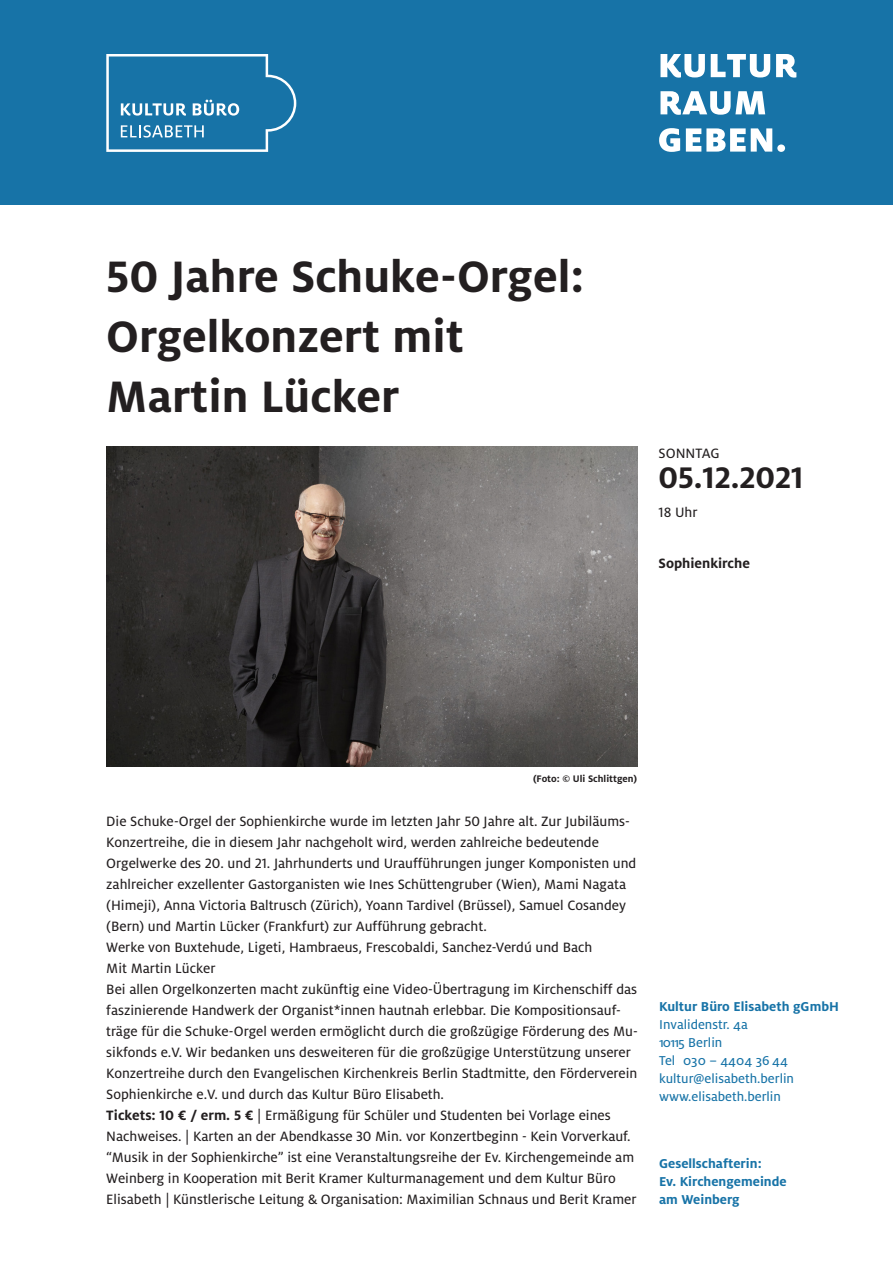
<style>
.page{position:relative;width:893px;height:1263px;background:#fff}
.page>*{position:absolute;margin:0;border:0;box-sizing:border-box;transform-origin:0 0}
.t1{font:700 48.75px/60px "Milo LF";color:#231f20}
.t2{font:700 33px "Milo LF";color:#231f20}
.t3{font:15px/21px "Milo LF Text";color:#231f20}
.t4{font:700 15px "Milo";color:#231f20}
.t5{font:15px "Milo Text";color:#231f20}
.t6{font:14.25px "Milo Text";color:#1773a7}
.t7{font:700 14.25px "Milo";color:#1773a7}
.t8{font:700 10.5px "Milo LF";color:#231f20}
.s1{font-family:"Milo LF";font-weight:700}
</style>
<div class="page">
<div style="left:0;top:0;width:893px;height:204px;background:#1773a7"></div>
<svg style="left:106px;top:54px;width:190px;height:98px"></svg>
<svg style="left:659px;top:128px;width:126px;height:24px"></svg>
<svg style="left:660px;top:91px;width:105px;height:24px"></svg>
<svg style="left:660px;top:54px;width:136px;height:24px"></svg>
<img style="left:106px;top:447px;width:531px;height:320px">
<p class="t1" style="left:106px;top:246px;width:479px">50 Jahre Schuke-Orgel:<br>Orgelkonzert mit</p>
<p class="t1" style="left:106px;top:366px;width:295px">Martin Lücker</p>
<p class="t5" style="left:659px;top:444px;width:63px">SONNTAG</p>
<p class="t2" style="left:659px;top:458px;width:146px">05.12.2021</p>
<p class="t3" style="left:659px;top:502px;width:41px">18 Uhr</p>
<p class="t4" style="left:659px;top:555px;width:93px">Sophienkirche</p>
<p class="t8" style="left:533px;top:772px;width:105px">(Foto: © Uli Schlittgen)</p>
<p class="t3" style="left:106px;top:810px;width:532px">Die Schuke-Orgel der Sophienkirche wurde im letzten Jahr 50 Jahre alt. Zur Jubiläums-Konzertreihe, die in diesem Jahr nachgeholt wird, werden zahlreiche bedeutende Orgelwerke des 20. und 21. Jahrhunderts und Uraufführungen junger Komponisten und zahlreicher exzellenter Gastorganisten wie Ines Schüttengruber (Wien), Mami Nagata (Himeji), Anna Victoria Baltrusch (Zürich), Yoann Tardivel (Brüssel), Samuel Cosandey (Bern) und Martin Lücker (Frankfurt) zur Aufführung gebracht.</p>
<p class="t3" style="left:106px;top:936px;width:488px">Werke von Buxtehude, Ligeti, Hambraeus, Frescobaldi, Sanchez-Verdú und Bach</p>
<p class="t3" style="left:106px;top:957px;width:111px">Mit Martin Lücker</p>
<p class="t3" style="left:106px;top:978px;width:533px">Bei allen Orgelkonzerten macht zukünftig eine Video-Übertragung im Kirchenschiff das faszinierende Handwerk der Organist*innen hautnah erlebbar. Die Kompositionsauf&shy;träge für die Schuke-Orgel werden ermöglicht durch die großzügige Förderung des Mu&shy;sikfonds e.V. Wir bedanken uns desweiteren für die großzügige Unterstützung unserer Konzertreihe durch den Evangelischen Kirchenkreis Berlin Stadtmitte, den Förderverein Sophienkirche e.V. und durch das Kultur Büro Elisabeth.</p>
<p class="t3" style="left:106px;top:1104px;width:526px"><span class="s1">Tickets: 10 € / erm. 5 €</span> | Ermäßigung für Schüler und Studenten bei Vorlage eines<br>Nachweises. | Karten an der Abendkasse 30 Min. vor Konzertbeginn - Kein Vorverkauf.</p>
<p class="t3" style="left:106px;top:1146px;width:532px">“Musik in der Sophienkirche” ist eine Veranstaltungsreihe der Ev. Kirchengemeinde am<br>Weinberg in Kooperation mit Berit Kramer Kulturmanagement und dem Kultur Büro<br>Elisabeth | Künstlerische Leitung &amp; Organisation: Maximilian Schnaus und Berit Kramer</p>
<p class="t7" style="left:659px;top:998px;width:181px">Kultur Büro Elisabeth gGmbH</p>
<p class="t6" style="left:659px;top:1016px;width:90px">Invalidenstr. 4a</p>
<p class="t6" style="left:659px;top:1034px;width:65px">10115 Berlin</p>
<p class="t6" style="left:659px;top:1052px;width:130px">Tel 030 – 4404 36 44</p>
<p class="t6" style="left:659px;top:1070px;width:136px">kultur@elisabeth.berlin</p>
<p class="t6" style="left:659px;top:1088px;width:123px">www.elisabeth.berlin</p>
<p class="t7" style="left:659px;top:1155px;width:104px">Gesellschafterin:</p>
<p class="t7" style="left:659px;top:1173px;width:129px">Ev. Kirchengemeinde</p>
<p class="t7" style="left:659px;top:1191px;width:82px">am Weinberg</p>
</div>
